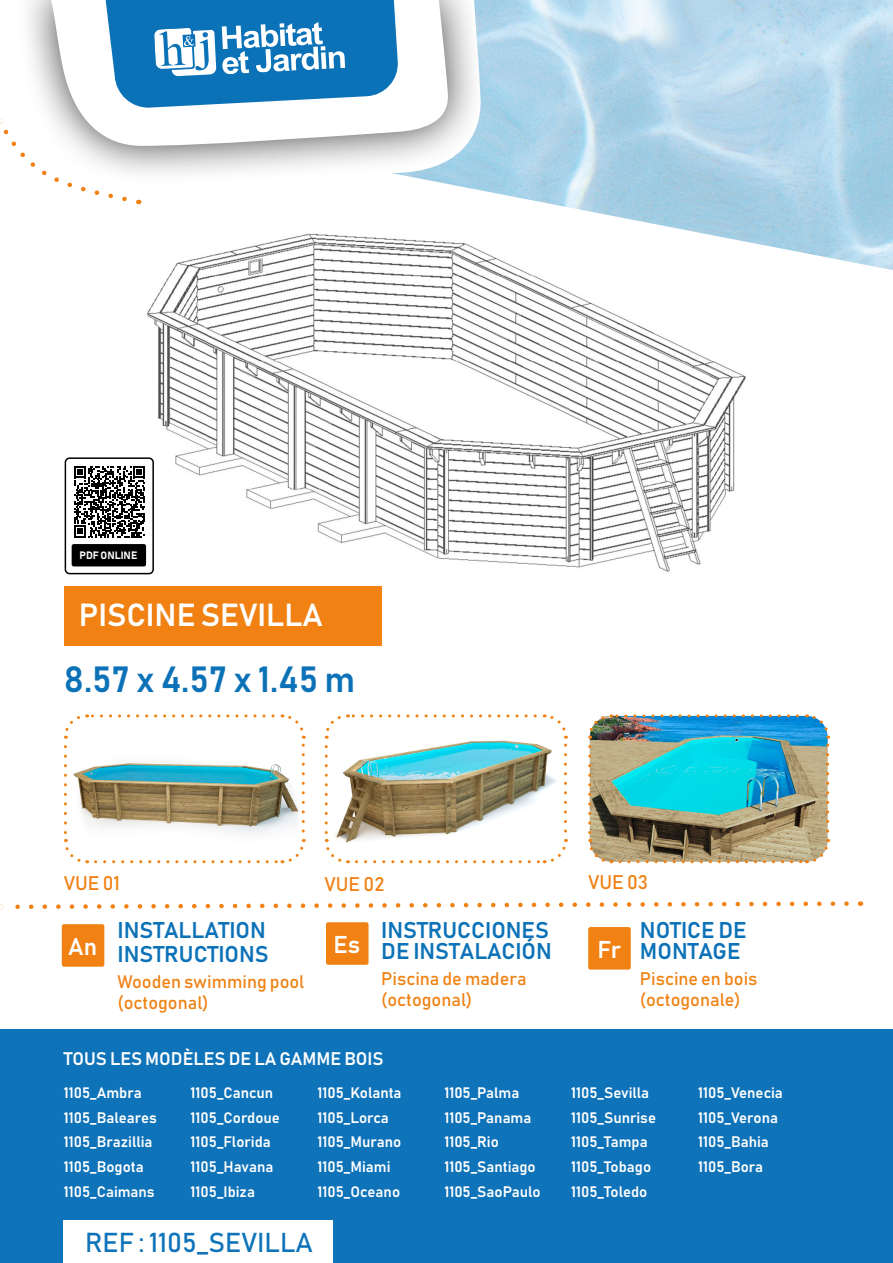
<style>
.page{position:relative;width:893px;height:1263px;background:#fff}
.page>*{position:absolute;margin:0;border:0;box-sizing:border-box;transform-origin:0 0}
.t1{font:36px "Bahnschrift";color:#0c72b8}
.t2{font:31.5px "Bahnschrift";color:#fff}
.t3{font:27px "Bahnschrift";color:#0f73b9}
.t4{font:24px "Bahnschrift";color:#fff}
.t5{font:22.5px/21px "Bahnschrift";color:#0c72b8}
.t6{font:19.5px "Bahnschrift";color:#f08112}
.t7{font:18px/21px "Bahnschrift";color:#f08112}
.t8{font:18px "Bahnschrift";color:#fff}
.t9{font:15px/24.8px "Bahnschrift";color:#fff}
.t10{font:10.5px "Bahnschrift";color:#fff}
</style>
<div class="page">
<hr style="left:0;top:0;width:1px;height:1263px;background:#0f73b9">
<div style="left:588px;top:927px;width:43px;height:42px;background:#f08112;border-radius:2px"></div>
<div style="left:326px;top:922px;width:43px;height:43px;background:#f08112;border-radius:2px"></div>
<div style="left:62px;top:924px;width:42px;height:43px;background:#f08112;border-radius:2px"></div>
<div style="left:0;top:1029px;width:893px;height:234px;background:#0f73b9"></div>
<img style="left:147px;top:233px;width:599px;height:341px">
<div style="left:14px;top:0;width:472px;height:185px;background:#000;opacity:.75"></div>
<svg style="left:51px;top:0;width:340px;height:146px"></svg>
<div style="left:64px;top:586px;width:317px;height:60px;background:#f08112"></div>
<div style="left:65px;top:457px;width:89px;height:117px;border:2px solid #000;border-radius:4px"></div>
<img style="left:391px;top:0;width:502px;height:273px">
<svg style="left:103px;top:0;width:296px;height:109px"></svg>
<img style="left:88px;top:716px;width:215px;height:146px">
<svg style="left:64px;top:746px;width:24px;height:118px"></svg>
<svg style="left:96px;top:839px;width:210px;height:25px"></svg>
<svg style="left:282px;top:714px;width:24px;height:117px"></svg>
<svg style="left:64px;top:714px;width:209px;height:25px"></svg>
<img style="left:348px;top:716px;width:196px;height:146px">
<svg style="left:324px;top:746px;width:24px;height:118px"></svg>
<svg style="left:356px;top:839px;width:212px;height:25px"></svg>
<svg style="left:544px;top:714px;width:24px;height:117px"></svg>
<svg style="left:324px;top:714px;width:211px;height:25px"></svg>
<img style="left:590px;top:716px;width:238px;height:146px">
<svg style="left:588px;top:746px;width:24px;height:118px;background:#ad9c7b"></svg>
<svg style="left:620px;top:839px;width:211px;height:25px;background:#b19f7c"></svg>
<svg style="left:806px;top:714px;width:24px;height:117px;background:#a4ad9e"></svg>
<img style="left:588px;top:714px;width:209px;height:25px">
<div style="left:64px;top:1220px;width:269px;height:43px;background:#fff"></div>
<svg style="left:74px;top:466px;width:71px;height:71px"></svg>
<div style="left:72px;top:544px;width:74px;height:22px;background:#000;border-radius:2px"></div>
<svg style="left:0;top:119px;width:130px;height:85px"></svg>
<svg style="left:0;top:899px;width:849px;height:12px"></svg>
<p class="t10" style="left:80px;top:549px;width:59px">PDF ONLINE</p>
<h2 class="t2" style="left:79px;top:594px;width:245px">PISCINE SEVILLA</h2>
<h1 class="t1" style="left:64px;top:657px;width:293px">8.57 x 4.57 x 1.45 m</h1>
<h3 class="t6" style="left:64px;top:871px;width:58px">VUE 01</h3>
<h3 class="t6" style="left:325px;top:872px;width:61px">VUE 02</h3>
<h3 class="t6" style="left:588px;top:870px;width:62px">VUE 03</h3>
<h3 class="t4" style="left:68px;top:931px;width:30px">An</h3>
<h3 class="t5" style="left:118px;top:918px;width:153px;line-height:24px">INSTALLATION<br>INSTRUCTIONS</h3>
<p class="t7" style="left:118px;top:970px;width:188px">Wooden swimming pool (octogonal)</p>
<h3 class="t4" style="left:334px;top:929px;width:28px">Es</h3>
<h3 class="t5" style="left:381px;top:919px;width:172px">INSTRUCCIONES<br>DE INSTALACIÓN</h3>
<p class="t7" style="left:381px;top:967px;width:147px">Piscina de madera (octogonal)</p>
<h3 class="t4" style="left:597px;top:934px;width:25px">Fr</h3>
<h3 class="t5" style="left:640px;top:919px;width:108px">NOTICE DE<br>MONTAGE</h3>
<p class="t7" style="left:640px;top:967px;width:119px">Piscine en bois (octogonale)</p>
<p class="t8" style="left:64px;top:1047px;width:321px">TOUS LES MODÈLES DE LA GAMME BOIS</p>
<p class="t9" style="left:64px;top:1080px;width:95px">1105_Ambra<br>1105_Baleares<br>1105_Brazillia<br>1105_Bogota<br>1105_Caimans</p>
<p class="t9" style="left:191px;top:1080px;width:91px">1105_Cancun<br>1105_Cordoue<br>1105_Florida<br>1105_Havana<br>1105_Ibiza</p>
<p class="t9" style="left:317px;top:1080px;width:86px">1105_Kolanta<br>1105_Lorca<br>1105_Murano<br>1105_Miami<br>1105_Oceano</p>
<p class="t9" style="left:444px;top:1080px;width:98px">1105_Palma<br>1105_Panama<br>1105_Rio<br>1105_Santiago<br>1105_SaoPaulo</p>
<p class="t9" style="left:571px;top:1080px;width:86px">1105_Sevilla<br>1105_Sunrise<br>1105_Tampa<br>1105_Tobago<br>1105_Toledo</p>
<p class="t9" style="left:698px;top:1080px;width:86px">1105_Venecia<br>1105_Verona<br>1105_Bahia<br>1105_Bora</p>
<h3 class="t3" style="left:85px;top:1226px;width:229px">REF : 1105_SEVILLA</h3>
</div>
